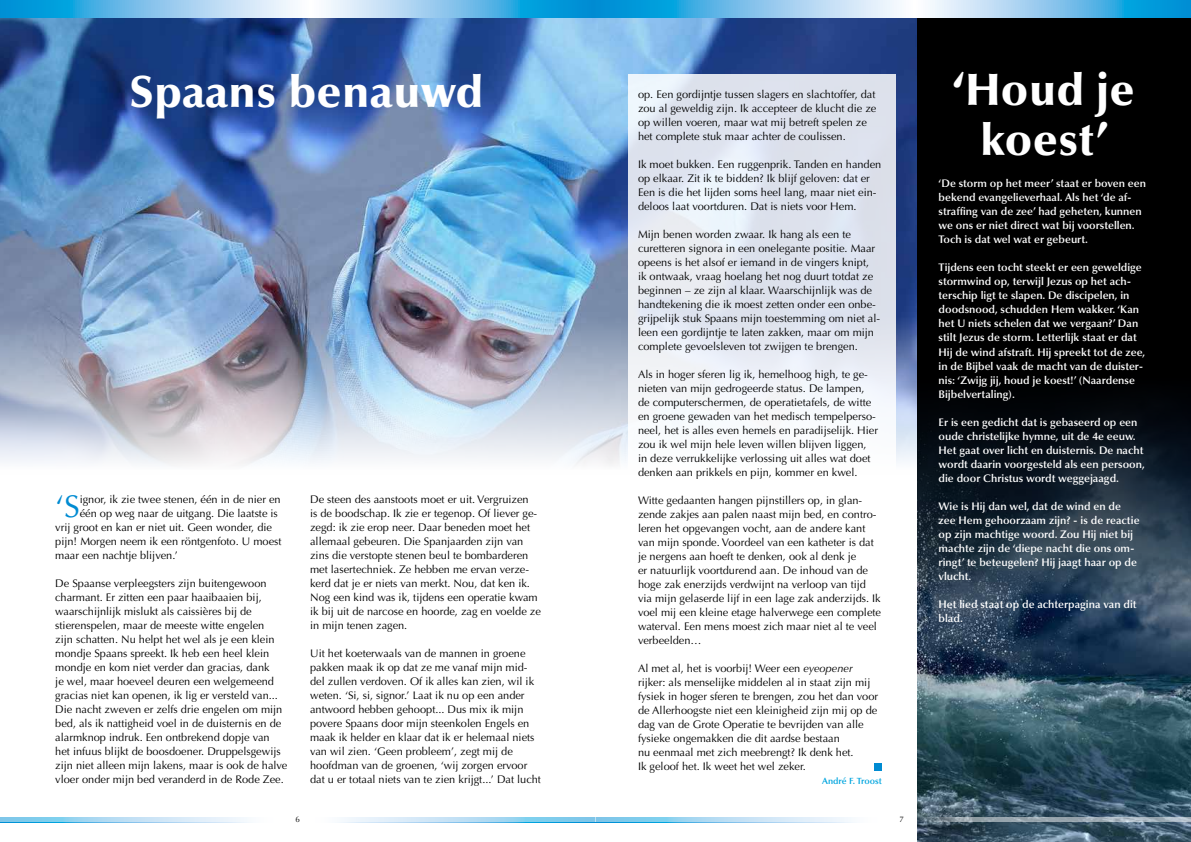
<style>
.page{position:relative;width:1191px;height:842px;background:#fff}
.page>*{position:absolute;margin:0;border:0;box-sizing:border-box;transform-origin:0 0}
.t1{font:900 45px/49.6px "Optima LT Std";letter-spacing:.01em;color:#fff;text-align:center}
.t2{font:31.4px "Optima LT Std";color:#008bd2}
.t3{font:11px/14px "Optima LT Std";color:#000}
.t4{font:600 11px/14px "Optima LT Std";color:#fff}
.t5{font:600 9px "Optima LT Std";color:#00a5df}
.t6{font:8px "Optima LT Std";color:#000}
.s1{font-style:italic}
</style>
<div class="page">
<img style="left:0;top:18px;width:917px;height:447px">
<div style="left:917px;top:0;width:274px;height:842px;background:#000"></div>
<img style="left:917px;top:401px;width:274px;height:441px">
<div style="left:628px;top:74px;width:268px;height:720px;background:linear-gradient(to bottom,#dbe1ed,#fff)"></div>
<div style="left:874px;top:763px;width:8px;height:7px;background:#008bd2"></div>
<svg style="left:0;top:0;width:595px;height:18px"></svg>
<svg style="left:595px;top:0;width:596px;height:18px"></svg>
<svg style="left:0;top:817px;width:247px;height:5px"></svg>
<svg style="left:595px;top:817px;width:256px;height:5px"></svg>
<svg style="left:342px;top:817px;width:253px;height:5px"></svg>
<svg style="left:917px;top:817px;width:274px;height:5px"></svg>
<h1 class="t1" style="left:129px;top:68px;width:356px">Spaans benauwd</h1>
<h2 class="t2" style="left:55px;top:488px;width:26px">‘S</h2>
<p class="t3" style="left:80px;top:492px;width:202px">ignor, ik zie twee stenen, één in de nier en</p>
<p class="t3" style="left:80px;top:506px;width:200px">één op weg naar de uitgang. Die laatste is</p>
<p class="t3" style="left:55px;top:520px;width:218px">vrij groot en kan er niet uit. Geen wonder, die</p>
<p class="t3" style="left:55px;top:534px;width:228px">pijn! Morgen neem ik een röntgenfoto. U moest</p>
<p class="t3" style="left:55px;top:548px;width:124px">maar een nachtje blijven.’</p>
<p class="t3" style="left:55px;top:576px;width:234px">De Spaanse verpleegsters zijn buitengewoon charmant. Er zitten een paar haaibaaien bij, waarschijnlijk mislukt als caissières bij de stierenspelen, maar de meeste witte engelen<br>zijn schatten. Nu helpt het wel als je een klein mondje Spaans spreekt. Ik heb een heel klein mondje en kom niet verder dan gracias, dank<br>je wel, maar hoeveel deuren een welgemeend gracias niet kan openen, ik lig er versteld van...<br>Die nacht zweven er zelfs drie engelen om mijn bed, als ik nattigheid voel in de duisternis en de alarmknop indruk. Een ontbrekend dopje van<br>het infuus blijkt de boosdoener. Druppelsgewijs zijn niet alleen mijn lakens, maar is ook de halve vloer onder mijn bed veranderd in de Rode Zee.</p>
<p class="t3" style="left:310px;top:492px;width:232px">De steen des aanstoots moet er uit. Vergruizen<br>is de boodschap. Ik zie er tegenop. Of liever ge&shy;zegd: ik zie erop neer. Daar beneden moet het allemaal gebeuren. Die Spanjaarden zijn van zins die verstopte stenen beul te bombarderen met lasertechniek. Ze hebben me ervan verze&shy;kerd dat je er niets van merkt. Nou, dat ken ik.<br>Nog een kind was ik, tijdens een operatie kwam ik bij uit de narcose en hoorde, zag en voelde ze in mijn tenen zagen.</p>
<p class="t3" style="left:310px;top:646px;width:232px">Uit het koeterwaals van de mannen in groene pakken maak ik op dat ze me vanaf mijn mid&shy;del zullen verdoven. Of ik alles kan zien, wil ik weten. ‘Si, si, signor.’ Laat ik nu op een ander antwoord hebben gehoopt... Dus mix ik mijn povere Spaans door mijn steenkolen Engels en maak ik helder en klaar dat ik er helemaal niets van wil zien. ‘Geen probleem’, zegt mij de hoofdman van de groenen, ‘wij zorgen ervoor dat u er totaal niets van te zien krijgt...’ Dat lucht</p>
<p class="t6" style="left:295px;top:815px;width:6px">6</p>
<p class="t3" style="left:638px;top:87px;width:240px">op. Een gordijntje tussen slagers en slachtoffer, dat zou al geweldig zijn. Ik accepteer de klucht die ze op willen voeren, maar wat mij betreft spelen ze het complete stuk maar achter de coulissen.</p>
<p class="t3" style="left:638px;top:158px;width:245px">Ik moet bukken. Een ruggenprik. Tanden en handen op elkaar. Zit ik te bidden? Ik blijf geloven: dat er Een is die het lijden soms heel lang, maar niet ein&shy;deloos laat voortduren. Dat is niets voor Hem.</p>
<p class="t3" style="left:638px;top:228px;width:244px">Mijn benen worden zwaar. Ik hang als een te curetteren signora in een onelegante positie. Maar opeens is het alsof er iemand in de vingers knipt, ik ontwaak, vraag hoelang het nog duurt totdat ze beginnen – ze zijn al klaar. Waarschijnlijk was de handtekening die ik moest zetten onder een onbe&shy;grijpelijk stuk Spaans mijn toestemming om niet al&shy;leen een gordijntje te laten zakken, maar om mijn complete gevoelsleven tot zwijgen te brengen.</p>
<p class="t3" style="left:638px;top:368px;width:241px">Als in hoger sferen lig ik, hemelhoog high, te ge&shy;nieten van mijn gedrogeerde status. De lampen, de computerschermen, de operatietafels, de witte en groene gewaden van het medisch tempelperso&shy;neel, het is alles even hemels en paradijselijk. Hier zou ik wel mijn hele leven willen blijven liggen, in deze verrukkelijke verlossing uit alles wat doet denken aan prikkels en pijn, kommer en kwel.</p>
<p class="t3" style="left:638px;top:494px;width:244px">Witte gedaanten hangen pijnstillers op, in glan&shy;zende zakjes aan palen naast mijn bed, en contro&shy;leren het opgevangen vocht, aan de andere kant van mijn sponde. Voordeel van een katheter is dat je nergens aan hoeft te denken, ook al denk je<br>er natuurlijk voortdurend aan. De inhoud van de hoge zak enerzijds verdwijnt na verloop van tijd via mijn gelaserde lijf in een lage zak anderzijds. Ik voel mij een kleine etage halverwege een complete waterval. Een mens moest zich maar niet al te veel verbeelden…</p>
<p class="t3" style="left:638px;top:662px;width:242px">Al met al, het is voorbij! Weer een <span class="s1">eyeopener </span>rijker: als menselijke middelen al in staat zijn mij fysiek in hoger sferen te brengen, zou het dan voor de Allerhoogste niet een kleinigheid zijn mij op de dag van de Grote Operatie te bevrijden van alle fysieke ongemakken die dit aardse bestaan<br>nu eenmaal met zich meebrengt? Ik denk het.<br>Ik geloof het. Ik weet het wel zeker.</p>
<p class="t5" style="left:822px;top:776px;width:61px">André F. Troost</p>
<p class="t6" style="left:899px;top:815px;width:6px">7</p>
<h1 class="t1" style="left:952px;top:66px;width:184px">‘Houd je koest’</h1>
<p class="t4" style="left:938px;top:177px;width:209px">‘De storm op het meer’ staat er boven een bekend evangelieverhaal. Als het ‘de af&shy;straffing van de zee’ had geheten, kunnen we ons er niet direct wat bij voorstellen.<br>Toch is dat wel wat er gebeurt.</p>
<p class="t4" style="left:938px;top:261px;width:208px">Tijdens een tocht steekt er een geweldige stormwind op, terwijl Jezus op het ach&shy;terschip ligt te slapen. De discipelen, in doodsnood, schudden Hem wakker. ‘Kan het U niets schelen dat we vergaan?’ Dan stilt Jezus de storm. Letterlijk staat er dat Hij de wind afstraft. Hij spreekt tot de zee, in de Bijbel vaak de macht van de duister&shy;nis: ‘Zwijg jij, houd je koest!’ (Naardense Bijbelvertaling).</p>
<p class="t4" style="left:938px;top:415px;width:208px">Er is een gedicht dat is gebaseerd op een oude christelijke hymne, uit de 4e eeuw.<br>Het gaat over licht en duisternis. De nacht wordt daarin voorgesteld als een persoon, die door Christus wordt weggejaagd.</p>
<p class="t4" style="left:938px;top:499px;width:202px">Wie is Hij dan wel, dat de wind en de zee Hem gehoorzaam zijn? - is de reactie op zijn machtige woord. Zou Hij niet bij machte zijn de ‘diepe nacht die ons om&shy;ringt’ te beteugelen? Hij jaagt haar op de vlucht.</p>
<p class="t4" style="left:938px;top:597px;width:199px">Het lied staat op de achterpagina van dit blad.</p>
</div>
